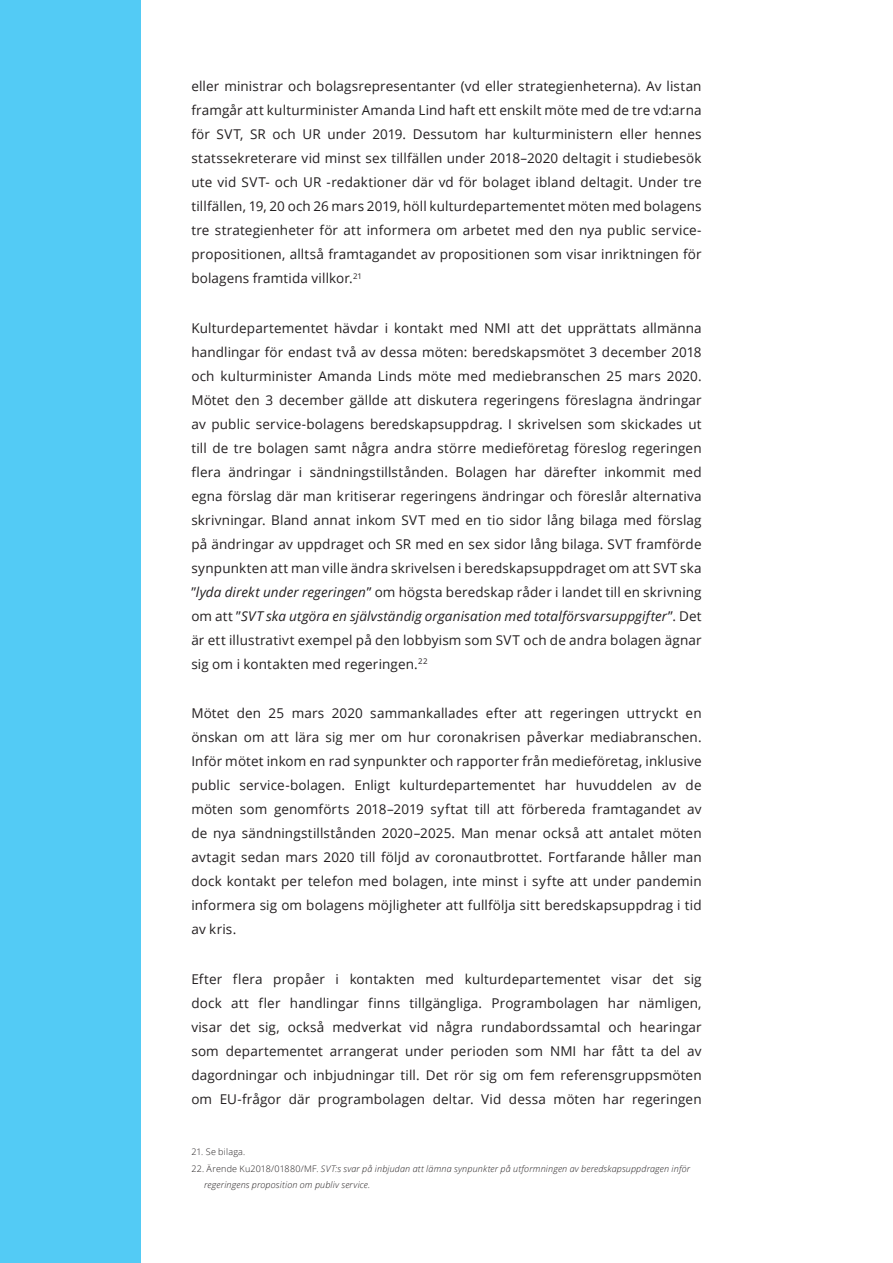
<style>
.page{position:relative;width:893px;height:1263px;background:#fff}
.page>*{position:absolute;margin:0;border:0;box-sizing:border-box;transform-origin:0 0}
.Brödtext{font:13.5px/24px "Open Sans";letter-spacing:.01em;color:#231f20;text-align:justify}
.Fotnot{font:italic 300 9px/16.5px "Open Sans";letter-spacing:.02em;color:#231f20}
.Fotnot-2{font:300 9px "Open Sans";letter-spacing:.025em;color:#231f20}
.s1{font-style:italic}
.s2{font-style:normal}
</style>
<div class="page">
<div style="left:0;top:0;width:140px;height:1263px;background:#53cbf5"></div>
<p class="Brödtext" style="left:191px;top:74px;width:512px">eller ministrar och bolagsrepresentanter (vd eller strategienheterna). Av listan framgår att kulturminister Amanda Lind haft ett enskilt möte med de tre vd:arna för SVT, SR och UR under 2019. Dessutom har kulturministern eller hennes statssekreterare vid minst sex tillfällen under 2018–2020 deltagit i studiebesök ute vid SVT- och UR -redaktioner där vd för bolaget ibland deltagit. Under tre tillfällen, 19, 20 och 26 mars 2019, höll kulturdepartementet möten med bolagens tre strategienheter för att informera om arbetet med den nya public service&shy;propositionen, alltså framtagandet av propositionen som visar inriktningen för bolagens framtida villkor.<sup>21</sup></p>
<p class="Brödtext" style="left:191px;top:315px;width:512px">Kulturdepartementet hävdar i kontakt med NMI att det upprättats allmänna handlingar för endast två av dessa möten: beredskapsmötet 3 december 2018 och kulturminister Amanda Linds möte med mediebranschen 25 mars 2020.<br>Mötet den 3 december gällde att diskutera regeringens föreslagna ändringar av public service-bolagens beredskapsuppdrag. I skrivelsen som skickades ut till de tre bolagen samt några andra större medieföretag föreslog regeringen flera ändringar i sändningstillstånden. Bolagen har därefter inkommit med egna förslag där man kritiserar regeringens ändringar och föreslår alternativa skrivningar. Bland annat inkom SVT med en tio sidor lång bilaga med förslag på ändringar av uppdraget och SR med en sex sidor lång bilaga. SVT framförde synpunkten att man ville ändra skrivelsen i beredskapsuppdraget om att SVT ska ”<span class="s1">lyda direkt under regeringen</span>” om högsta beredskap råder i landet till en skrivning om att ”<span class="s1">SVT ska utgöra en självständig organisation med totalförsvarsuppgifter</span>”. Det är ett illustrativt exempel på den lobbyism som SVT och de andra bolagen ägnar sig om i kontakten med regeringen.<sup>22</sup></p>
<p class="Brödtext" style="left:191px;top:701px;width:512px">Mötet den 25 mars 2020 sammankallades efter att regeringen uttryckt en önskan om att lära sig mer om hur coronakrisen påverkar mediabranschen.<br>Inför mötet inkom en rad synpunkter och rapporter från medieföretag, inklusive public service-bolagen. Enligt kulturdepartementet har huvuddelen av de möten som genomförts 2018–2019 syftat till att förbereda framtagandet av de nya sändningstillstånden 2020–2025. Man menar också att antalet möten avtagit sedan mars 2020 till följd av coronautbrottet. Fortfarande håller man dock kontakt per telefon med bolagen, inte minst i syfte att under pandemin informera sig om bolagens möjligheter att fullfölja sitt beredskapsuppdrag i tid av kris.</p>
<p class="Brödtext" style="left:191px;top:966px;width:512px">Efter flera propåer i kontakten med kulturdepartementet visar det sig dock att fler handlingar finns tillgängliga. Programbolagen har nämligen, visar det sig, också medverkat vid några rundabordssamtal och hearingar som departementet arrangerat under perioden som NMI har fått ta del av dagordningar och inbjudningar till. Det rör sig om fem referensgruppsmöten om EU-frågor där programbolagen deltar. Vid dessa möten har regeringen</p>
<p class="Fotnot-2" style="left:191px;top:1146px;width:56px">21. Se bilaga.</p>
<p class="Fotnot" style="left:204px;top:1160px;width:488px;text-indent:-13px"><span class="s2">22. Ärende Ku2018/01880/MF.</span> SVT:s svar på inbjudan att lämna synpunkter på utformningen av beredskapsuppdragen inför regeringens proposition om publiv service.</p>
</div>
